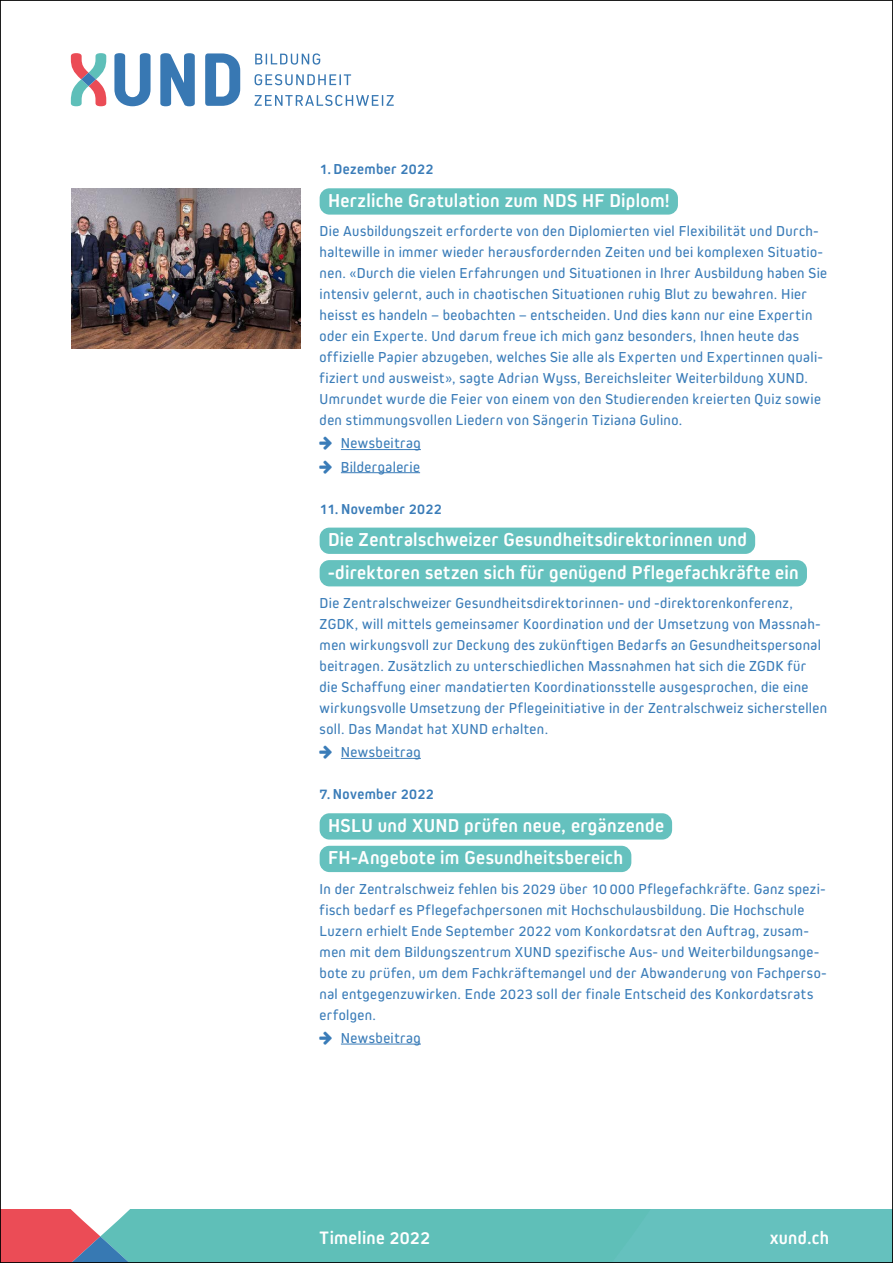
<style>
.page{position:relative;width:893px;height:1263px;background:#fff}
.page>*{position:absolute;margin:0;border:0;box-sizing:border-box;transform-origin:0 0}
.t1{font:700 19.5px/32.5px "Kiro";letter-spacing:.02em;color:#fff}
.t2{font:700 18.75px "Kiro";letter-spacing:.015em;color:#fff}
.t3{font:15px/21px "Kiro";letter-spacing:.025em;color:#3a7cb8}
.t4{font:700 15px "Kiro";letter-spacing:.025em;color:#3a7cb8}
</style>
<div class="page">
<div style="left:578px;top:1210px;width:315px;height:53px;background:#65c1be"></div>
<svg style="left:2px;top:1210px;width:576px;height:51px;background:#76aeab"></svg>
<svg style="left:114px;top:53px;width:37px;height:53px"></svg>
<svg style="left:205px;top:53px;width:35px;height:53px"></svg>
<svg style="left:160px;top:53px;width:35px;height:53px"></svg>
<svg style="left:71px;top:53px;width:35px;height:53px"></svg>
<svg style="left:255px;top:53px;width:65px;height:12px"></svg>
<svg style="left:255px;top:74px;width:96px;height:11px"></svg>
<svg style="left:255px;top:95px;width:139px;height:11px"></svg>
<div style="left:320px;top:188px;width:358px;height:27px;background:#65c1be;border-radius:10px"></div>
<hr style="left:341px;top:449px;width:80px;height:1px;background:#3a7cb8">
<hr style="left:341px;top:472px;width:79px;height:1px;background:#3a7cb8">
<div style="left:320px;top:528px;width:435px;height:26px;background:#65c1be;border-radius:10px"></div>
<div style="left:320px;top:560px;width:487px;height:26px;background:#65c1be;border-radius:10px"></div>
<hr style="left:341px;top:758px;width:80px;height:1px;background:#3a7cb8">
<div style="left:320px;top:813px;width:352px;height:26px;background:#65c1be;border-radius:10px"></div>
<div style="left:320px;top:846px;width:311px;height:26px;background:#65c1be;border-radius:10px"></div>
<hr style="left:341px;top:1044px;width:80px;height:1px;background:#3a7cb8">
<img style="left:71px;top:188px;width:229px;height:160px">
<p class="t4" style="left:320px;top:160px;width:115px">1. Dezember 2022</p>
<h1 class="t1" style="left:328px;top:184px;width:343px">Herzliche Gratulation zum NDS HF Diplom!</h1>
<p class="t3" style="left:320px;top:220px;width:509px">Die Ausbildungszeit erforderte von den Diplomierten viel Flexibilität und Durch&shy;haltewille in immer wieder herausfordernden Zeiten und bei komplexen Situatio&shy;nen. «Durch die vielen Erfahrungen und Situationen in Ihrer Ausbildung haben Sie intensiv gelernt, auch in chaotischen Situationen ruhig Blut zu bewahren. Hier heisst es handeln – beobachten – entscheiden. Und dies kann nur eine Expertin oder ein Experte. Und darum freue ich mich ganz besonders, Ihnen heute das offizielle Papier abzugeben, welches Sie alle als Experten und Expertinnen quali&shy;fiziert und ausweist», sagte Adrian Wyss, Bereichsleiter Weiterbildung XUND.<br>Umrundet wurde die Feier von einem von den Studierenden kreierten Quiz sowie den stimmungsvollen Liedern von Sängerin Tiziana Gulino.</p>
<p class="t3" style="left:341px;top:431px;width:82px;line-height:23.1px">Newsbeitrag<br>Bildergalerie</p>
<p class="t4" style="left:320px;top:500px;width:124px">11. November 2022</p>
<h1 class="t1" style="left:328px;top:523px;width:472px">Die Zentralschweizer Gesundheitsdirektorinnen und -direktoren setzen sich für genügend Pflegefachkräfte ein</h1>
<p class="t3" style="left:320px;top:592px;width:509px">Die Zentralschweizer Gesundheitsdirektorinnen- und -direktorenkonferenz, ZGDK, will mittels gemeinsamer Koordination und der Umsetzung von Massnah&shy;men wirkungsvoll zur Deckung des zukünftigen Bedarfs an Gesundheitspersonal beitragen. Zusätzlich zu unterschiedlichen Massnahmen hat sich die ZGDK für die Schaffung einer mandatierten Koordinationsstelle ausgesprochen, die eine wirkungsvolle Umsetzung der Pflegeinitiative in der Zentralschweiz sicherstellen soll. Das Mandat hat XUND erhalten.</p>
<p class="t3" style="left:341px;top:741px;width:82px">Newsbeitrag</p>
<p class="t4" style="left:320px;top:785px;width:115px">7. November 2022</p>
<h1 class="t1" style="left:328px;top:809px;width:337px">HSLU und XUND prüfen neue, ergänzende<br>FH-Angebote im Gesundheitsbereich</h1>
<p class="t3" style="left:320px;top:878px;width:508px">In der Zentralschweiz fehlen bis 2029 über 10 000 Pflegefachkräfte. Ganz spezi&shy;fisch bedarf es Pflegefachpersonen mit Hochschulausbildung. Die Hochschule Luzern erhielt Ende September 2022 vom Konkordatsrat den Auftrag, zusam&shy;men mit dem Bildungszentrum XUND spezifische Aus- und Weiterbildungsange&shy;bote zu prüfen, um dem Fachkräftemangel und der Abwanderung von Fachperso&shy;nal entgegenzuwirken. Ende 2023 soll der finale Entscheid des Konkordatsrats erfolgen.</p>
<p class="t3" style="left:341px;top:1027px;width:82px">Newsbeitrag</p>
<p class="t2" style="left:320px;top:1226px;width:112px">Timeline 2022</p>
<p class="t2" style="left:770px;top:1226px;width:61px">xund.ch</p>
</div>
